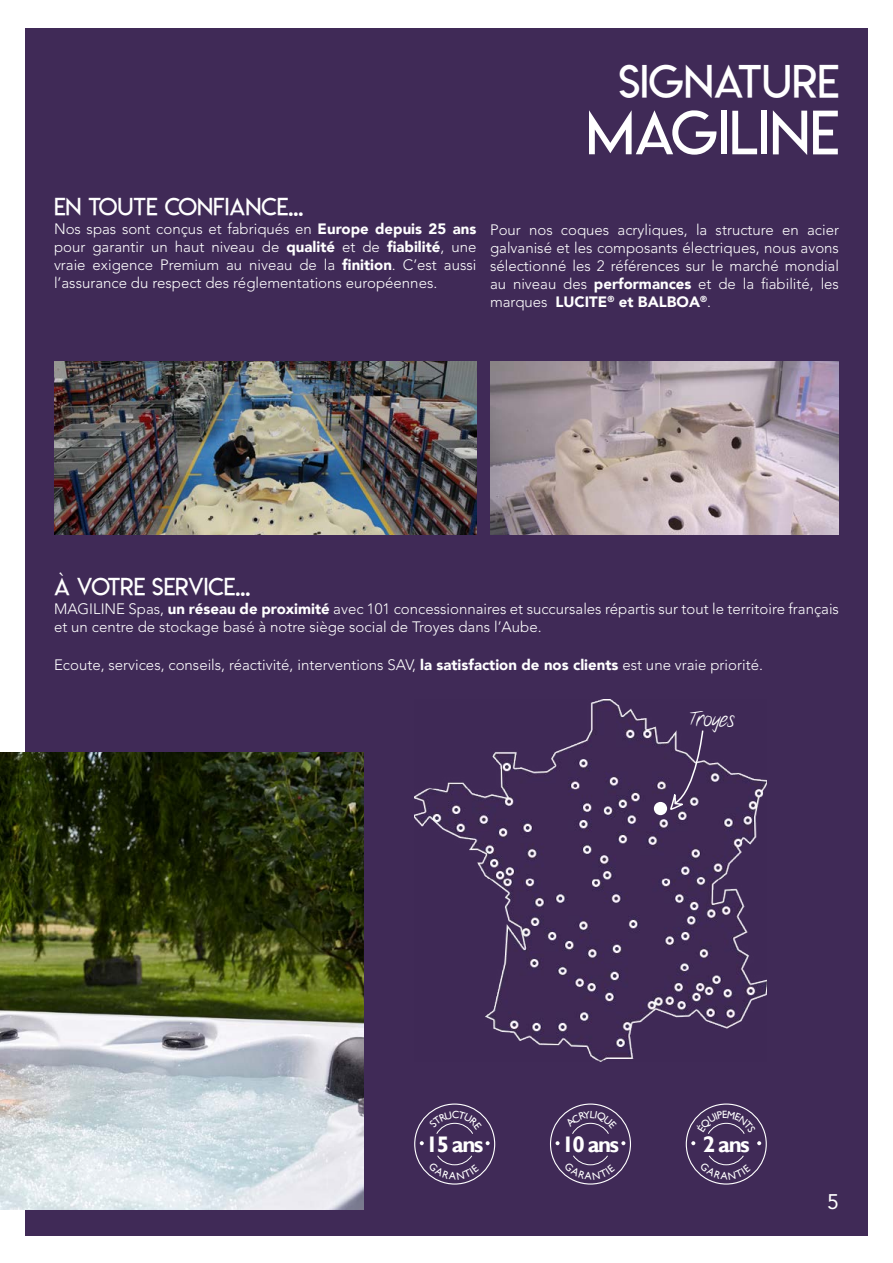
<style>
.page{position:relative;width:893px;height:1263px;background:#fff}
.page>*{position:absolute;margin:0;border:0;box-sizing:border-box;transform-origin:0 0}
.t1{font:60px "Lemon Milklight";color:#fff}
.t2{font:45px "Lemon Milklight";color:#fff}
.t3{font:24px "Lemon Milklight";color:#fff}
.t4{font:700 22.5px "Gill Sans";letter-spacing:-.07em;color:#fff}
.t5{font:21px "Notethis";letter-spacing:-.035em;color:#fff}
.t6{font:21px "Avenir LT Std";color:#fff}
.t7{font:300 15px/18px "Avenir LT Std";color:#fff;text-align:justify}
.s1{font-family:"Avenir LT";font-weight:900}
</style>
<div class="page">
<div style="left:25px;top:28px;width:843px;height:1207px;background:#402a57"></div>
<img style="left:414px;top:699px;width:353px;height:362px">
<div style="left:654px;top:802px;width:13px;height:13px;background:#fff;border-radius:50%"></div>
<img style="left:490px;top:361px;width:349px;height:174px">
<img style="left:54px;top:361px;width:422px;height:174px">
<svg style="left:669px;top:729px;width:35px;height:81px"></svg>
<div style="left:414px;top:1103px;width:81px;height:81px;border:1px solid #fff;border-radius:50%"></div>
<svg style="left:420px;top:1141px;width:4px;height:4px"></svg>
<svg style="left:486px;top:1141px;width:4px;height:4px"></svg>
<div style="left:550px;top:1103px;width:81px;height:81px;border:1px solid #fff;border-radius:50%"></div>
<svg style="left:555px;top:1141px;width:5px;height:4px"></svg>
<svg style="left:621px;top:1141px;width:4px;height:4px"></svg>
<div style="left:686px;top:1103px;width:81px;height:81px;border:1px solid #fff;border-radius:50%"></div>
<svg style="left:691px;top:1141px;width:4px;height:4px"></svg>
<svg style="left:757px;top:1141px;width:4px;height:4px"></svg>
<img style="left:0;top:753px;width:363px;height:456px">
<svg style="left:429px;top:1111px;width:53px;height:23px"></svg>
<svg style="left:428px;top:1155px;width:51px;height:24px"></svg>
<svg style="left:566px;top:1111px;width:51px;height:23px"></svg>
<svg style="left:564px;top:1155px;width:51px;height:24px"></svg>
<svg style="left:696px;top:1111px;width:60px;height:23px"></svg>
<svg style="left:700px;top:1155px;width:51px;height:24px"></svg>
<p class="t2" style="left:619px;top:54px;width:222px">SIGNATURE</p>
<p class="t1" style="left:586px;top:96px;width:254px">MAGILINE</p>
<p class="t3" style="left:54px;top:192px;width:251px">EN TOUTE CONFIANCE...</p>
<p class="t7" style="left:54px;top:220px;width:424px">Nos spas sont conçus et fabriqués en <span class="s1">Europe depuis 25 ans </span>pour garantir un haut niveau de <span class="s1">qualité</span> et de <span class="s1">fiabilité</span>, une vraie exigence Premium au niveau de la <span class="s1">finition</span>. C’est aussi l’assurance du respect des réglementations européennes.</p>
<p class="t7" style="left:490px;top:220px;width:350px">Pour nos coques acryliques, la structure en acier galvanisé et les composants électriques, nous avons sélectionné les 2 références sur le marché mondial au niveau des <span class="s1">performances</span> et de la fiabilité, les marques <span class="s1">LUCITE</span><sup>®</sup> <span class="s1">et BALBOA</span><sup>®</sup>.</p>
<p class="t3" style="left:54px;top:572px;width:198px">À VOTRE SERVICE...</p>
<p class="t7" style="left:54px;top:600px;width:786px">MAGILINE Spas, <span class="s1">un réseau de proximité</span> avec 101 concessionnaires et succursales répartis sur tout le territoire français et un centre de stockage basé à notre siège social de Troyes dans l’Aube.</p>
<p class="t7" style="left:54px;top:655px;width:710px">Ecoute, services, conseils, réactivité, interventions SAV, <span class="s1">la satisfaction de nos clients</span> est une vraie priorité.</p>
<p class="t5" style="left:690px;top:706px;width:46px">Troyes</p>
<p class="t4" style="left:426px;top:1131px;width:59px">15 ans</p>
<p class="t4" style="left:562px;top:1131px;width:59px">10 ans</p>
<p class="t4" style="left:703px;top:1131px;width:49px">2 ans</p>
<p class="t6" style="left:827px;top:1189px;width:13px">5</p>
</div>
